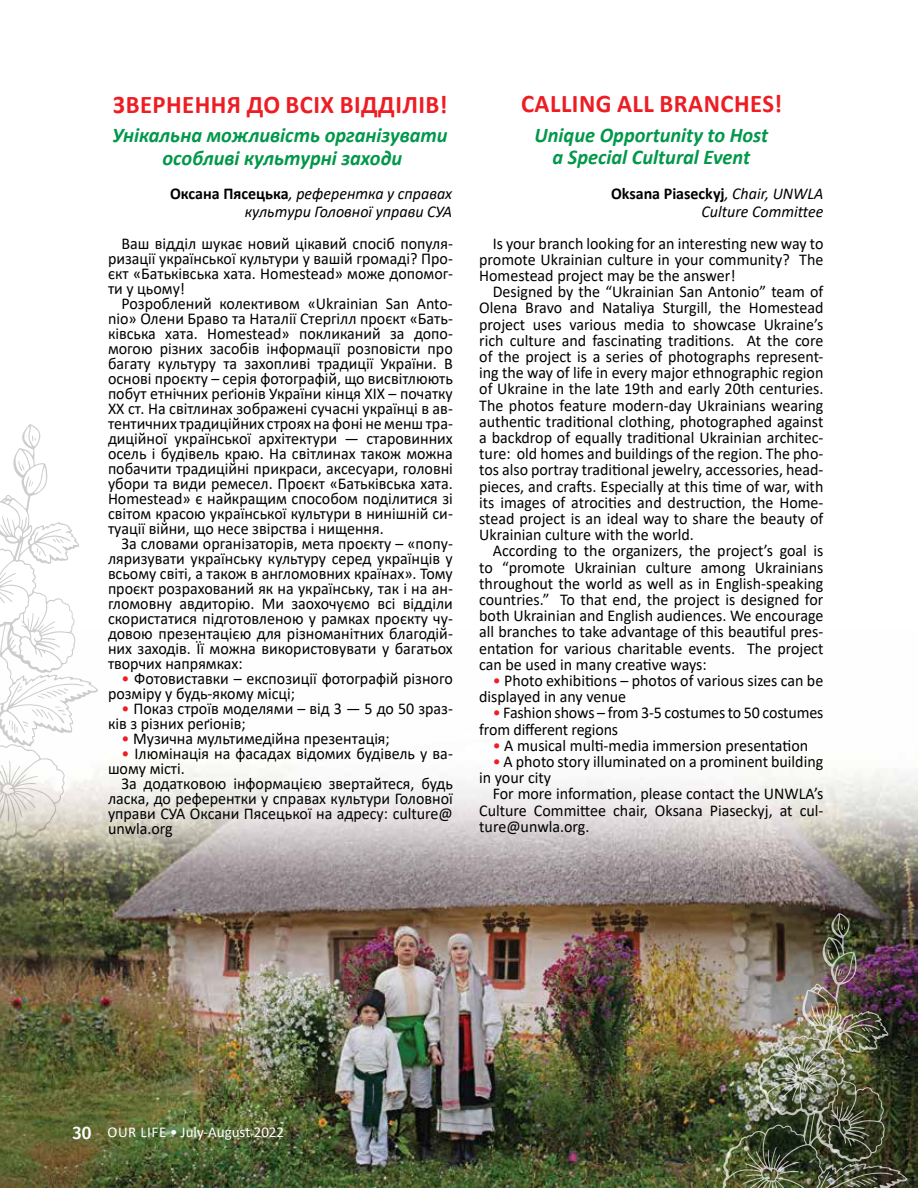
<style>
.page{position:relative;width:918px;height:1188px;background:#fff}
.page>*{position:absolute;margin:0;border:0;box-sizing:border-box;transform-origin:0 0}
.t1{font:700 25.5px "Calibri";letter-spacing:.02em;color:#ed1d24}
.t2{font:italic 700 21px/22.5px "Calibri";color:#00984a;text-align:center}
.t3{font:16.5px/15px "Calibri";color:#000;text-align:justify}
.t4{font:italic 16.5px/18px "Calibri";color:#000;text-align:right}
.t5{font:15px "Calibri";color:#fff}
.s1{font-weight:700;font-style:normal}
.s2{color:#ed1d24}
.s3{font-family:"Fira Sans";font-weight:500;font-size:18px}
</style>
<div class="page">
<img style="left:0;top:765px;width:918px;height:423px">
<svg style="left:0;top:424px;width:98px;height:447px"></svg>
<svg style="left:38px;top:688px;width:30px;height:11px"></svg>
<svg style="left:9px;top:707px;width:57px;height:26px"></svg>
<svg style="left:17px;top:686px;width:6px;height:6px"></svg>
<svg style="left:37px;top:548px;width:4px;height:7px"></svg>
<svg style="left:53px;top:538px;width:11px;height:5px"></svg>
<svg style="left:28px;top:480px;width:5px;height:7px"></svg>
<svg style="left:18px;top:461px;width:7px;height:10px"></svg>
<svg style="left:32px;top:436px;width:4px;height:5px"></svg>
<img style="left:693px;top:913px;width:214px;height:275px">
<svg style="left:847px;top:1177px;width:30px;height:11px"></svg>
<svg style="left:826px;top:1175px;width:6px;height:6px"></svg>
<svg style="left:846px;top:1037px;width:4px;height:7px"></svg>
<svg style="left:862px;top:1027px;width:11px;height:5px"></svg>
<svg style="left:838px;top:969px;width:5px;height:7px"></svg>
<svg style="left:828px;top:950px;width:6px;height:10px"></svg>
<svg style="left:841px;top:925px;width:4px;height:5px"></svg>
<h1 class="t1" style="left:113px;top:87px;width:336px">ЗВЕРНЕННЯ ДО ВСІХ ВІДДІЛІВ!</h1>
<p class="t2" style="left:113px;top:123px;width:337px">Унікальна можливість організувати особливі культурні заходи</p>
<h1 class="t1" style="left:521px;top:86px;width:263px">CALLING ALL BRANCHES!</h1>
<p class="t2" style="left:535px;top:123px;width:235px">Unique Opportunity to Host a Special Cultural Event</p>
<p class="t4" style="left:170px;top:184px;width:284px"><span class="s1">Оксана Пясецька</span>, референтка у справах культури Головної управи СУА</p>
<p class="t4" style="left:611px;top:184px;width:214px"><span class="s1">Oksana Piaseckyj</span>, Chair, UNWLA<br>Culture Committee</p>
<p class="t3" style="left:108px;top:235px;width:346px;text-indent:14px">Ваш відділ шукає новий цікавий спосіб популя&shy;ризації української культури у вашій громаді? Про&shy;єкт «Батьківська хата. Homestead» може допомог&shy;ти у цьому!</p>
<p class="t3" style="left:108px;top:295px;width:346px;text-indent:13px">Розроблений колективом «Ukrainian San Anto&shy;nio» Олени Браво та Наталії Стергілл проєкт «Бать&shy;ківська хата. Homestead» покликаний за допо&shy;могою різних засобів інформації розповісти про багату культуру та захопливі традиції України. В основі проєкту – серія фотографій, що висвітлюють побут етнічних реґіонів України кінця ХІХ – початку ХХ ст. На світлинах зображені сучасні українці в ав&shy;тентичних традиційних строях на фоні не менш тра&shy;диційної української архітектури — старовинних осель і будівель краю. На світлинах також можна побачити традиційні прикраси, аксесуари, головні убори та види ремесел. Проєкт «Батьківська хата.<br>Homestead» є найкращим способом поділитися зі світом красою української культури в нинішній си&shy;туації війни, що несе звірства і нищення.</p>
<p class="t3" style="left:108px;top:535px;width:346px;text-indent:13px">За словами організаторів, мета проєкту – «попу&shy;ляризувати українську культуру серед українців у всьому світі, а також в англомовних країнах». Тому проєкт розрахований як на українську, так і на ан&shy;гломовну авдиторію. Ми заохочуємо всі відділи скористатися підготовленою у рамках проєкту чу&shy;довою презентацією для різноманітних благодій&shy;них заходів. Її можна використовувати у багатьох творчих напрямках:</p>
<p class="t3" style="left:108px;top:670px;width:346px;text-indent:13px"><span class="s2">•</span> Фотовиставки – експозиції фотографій різного розміру у будь-якому місці;</p>
<p class="t3" style="left:108px;top:700px;width:346px;text-indent:13px"><span class="s2">•</span> Показ строїв моделями – від 3 — 5 до 50 зраз&shy;ків з різних реґіонів;</p>
<p class="t3" style="left:121px;top:730px;width:270px"><span class="s2">•</span> Музична мультимедійна презентація;</p>
<p class="t3" style="left:108px;top:745px;width:346px;text-indent:13px"><span class="s2">•</span> Ілюмінація на фасадах відомих будівель у ва&shy;шому місті.</p>
<p class="t3" style="left:108px;top:775px;width:346px;text-indent:13px">За додатковою інформацією звертайтеся, будь ласка, до референтки у справах культури Головної управи СУА Оксани Пясецької на адресу: culture@ unwla.org</p>
<p class="t3" style="left:479px;top:235px;width:346px;line-height:16.2px;text-indent:13px">Is your branch looking for an interesting new way to promote Ukrainian culture in your community? The Homestead project may be the answer!</p>
<p class="t3" style="left:479px;top:283px;width:346px;line-height:16.2px;text-indent:14px">Designed by the “Ukrainian San Antonio” team of Olena Bravo and Nataliya Sturgill, the Homestead project uses various media to showcase Ukraine’s rich culture and fascinating traditions. At the core of the project is a series of photographs represent&shy;ing the way of life in every major ethnographic region of Ukraine in the late 19th and early 20th centuries.<br>The photos feature modern-day Ukrainians wearing authentic traditional clothing, photographed against a backdrop of equally traditional Ukrainian architec&shy;ture: old homes and buildings of the region. The pho&shy;tos also portray traditional jewelry, accessories, head&shy;pieces, and crafts. Especially at this time of war, with its images of atrocities and destruction, the Home&shy;stead project is an ideal way to share the beauty of Ukrainian culture with the world.</p>
<p class="t3" style="left:479px;top:542px;width:346px;line-height:16.2px;text-indent:13px">According to the organizers, the project’s goal is to “promote Ukrainian culture among Ukrainians throughout the world as well as in English-speaking countries.” To that end, the project is designed for both Ukrainian and English audiences. We encourage all branches to take advantage of this beautiful pres&shy;entation for various charitable events. The project can be used in many creative ways:</p>
<p class="t3" style="left:479px;top:672px;width:346px;line-height:16.2px;text-indent:13px"><span class="s2">•</span> Photo exhibitions – photos of various sizes can be displayed in any venue</p>
<p class="t3" style="left:479px;top:704px;width:346px;line-height:16.2px;text-indent:14px"><span class="s2">•</span> Fashion shows – from 3-5 costumes to 50 costumes from different regions</p>
<p class="t3" style="left:493px;top:737px;width:317px"><span class="s2">•</span> A musical multi-media immersion presentation</p>
<p class="t3" style="left:479px;top:753px;width:346px;line-height:16.2px;text-indent:13px"><span class="s2">•</span> A photo story illuminated on a prominent building in your city</p>
<p class="t3" style="left:479px;top:785px;width:346px;line-height:16.2px;text-indent:13px">For more information, please contact the UNWLA’s Culture Committee chair, Oksana Piaseckyj, at cul&shy;ture@unwla.org.</p>
<p class="t5" style="left:72px;top:1122px;width:213px"><span class="s3">30</span> OUR LIFE • July-August 2022</p>
</div>
